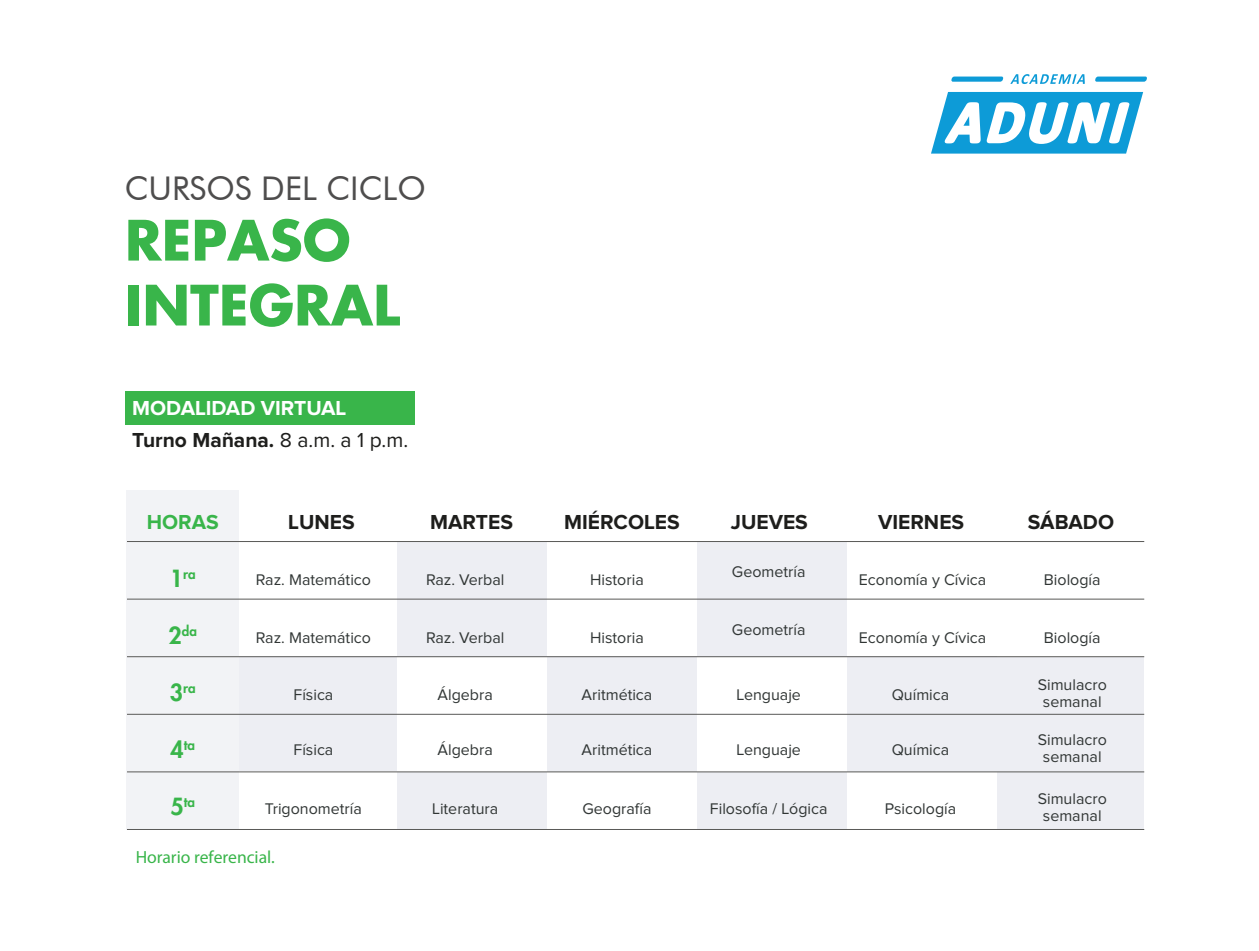
<style>
.page{position:relative;width:1259px;height:951px;background:#fff}
.page>*{position:absolute;margin:0;border:0;box-sizing:border-box;transform-origin:0 0}
.t1{font:700 54.1px/64.9px "Futura Std";color:#39b54a}
.t2{font:32.7px "Futura BT";color:#4e4d4d}
.t3{font:700 21px "Proxima Nova";color:#1e1e1c}
.t4{font:700 21px/32.3px "Proxima Nova";color:#fff}
.t5{font:700 21px "Proxima Nova";color:#39b54a}
.t6{font:600 17.6px "Myriad Pro";color:#39b54a}
.t7{font:16px/17px "Proxima Nova";color:#313635;text-align:center}
.t8{font:800 13.4px "Futura Std";color:#39b54a}
.s1{color:#1e1e1c}
.s2{font-weight:400;color:#1e1e1c}
.s3{font-size:23px}
</style>
<div class="page">
<div style="left:125px;top:391px;width:289px;height:33px;background:#39b54a"></div>
<div style="left:239px;top:656px;width:158px;height:114px;background:#edeef3"></div>
<div style="left:397px;top:541px;width:150px;height:115px;background:#edeef3"></div>
<div style="left:397px;top:771px;width:150px;height:58px;background:#edeef3"></div>
<div style="left:697px;top:771px;width:150px;height:58px;background:#edeef3"></div>
<div style="left:547px;top:657px;width:150px;height:114px;background:#edeef3"></div>
<div style="left:697px;top:541px;width:150px;height:116px;background:#edeef3"></div>
<div style="left:847px;top:656px;width:150px;height:115px;background:#edeef3"></div>
<div style="left:997px;top:657px;width:147px;height:171px;background:#edeef3"></div>
<div style="left:127px;top:490px;width:112px;height:338px;background:#edeef3"></div>
<hr style="left:127px;top:598px;width:1017px;height:1px;background:#595957">
<hr style="left:127px;top:656px;width:1017px;height:1px;background:#595957">
<hr style="left:127px;top:714px;width:1017px;height:1px;background:#595957">
<hr style="left:127px;top:771px;width:1017px;height:1px;background:#595957">
<hr style="left:127px;top:541px;width:1017px;height:1px;background:#595957">
<hr style="left:127px;top:829px;width:1017px;height:1px;background:#595957">
<svg style="left:931px;top:92px;width:212px;height:62px"></svg>
<svg style="left:1010px;top:74px;width:75px;height:10px"></svg>
<svg style="left:951px;top:77px;width:52px;height:5px"></svg>
<svg style="left:1095px;top:77px;width:52px;height:5px"></svg>
<h2 class="t2" style="left:125px;top:169px;width:302px">CURSOS DEL CICLO</h2>
<h1 class="t1" style="left:125px;top:207px;width:276px">REPASO<br>INTEGRAL</h1>
<h3 class="t4" style="left:132px;top:392px;width:277px">MODALIDAD VIRTUAL<br><span class="s1">Turno Mañana.</span> <span class="s2">8 a.m. a 1 p.m.</span></h3>
<h3 class="t5" style="left:147px;top:512px;width:73px">HORAS</h3>
<h3 class="t3" style="left:288px;top:512px;width:68px">LUNES</h3>
<h3 class="t3" style="left:430px;top:512px;width:84px">MARTES</h3>
<h3 class="t3" style="left:564px;top:512px;width:117px">MIÉRCOLES</h3>
<h3 class="t3" style="left:731px;top:512px;width:79px">JUEVES</h3>
<h3 class="t3" style="left:878px;top:512px;width:88px">VIERNES</h3>
<h3 class="t3" style="left:1028px;top:512px;width:88px">SÁBADO</h3>
<p class="t8" style="left:170px;top:565px;width:27px"><span class="s3">1</span>ra</p>
<p class="t8" style="left:169px;top:622px;width:30px"><span class="s3">2</span>da</p>
<p class="t8" style="left:170px;top:679px;width:27px"><span class="s3">3</span>ra</p>
<p class="t8" style="left:171px;top:736px;width:26px"><span class="s3">4</span>ta</p>
<p class="t8" style="left:171px;top:793px;width:26px"><span class="s3">5</span>ta</p>
<p class="t7" style="left:256px;top:571px;width:117px">Raz. Matemático</p>
<p class="t7" style="left:256px;top:630px;width:117px">Raz. Matemático</p>
<p class="t7" style="left:426px;top:571px;width:80px">Raz. Verbal</p>
<p class="t7" style="left:426px;top:630px;width:80px">Raz. Verbal</p>
<p class="t7" style="left:590px;top:571px;width:55px">Historia</p>
<p class="t7" style="left:590px;top:630px;width:55px">Historia</p>
<p class="t7" style="left:732px;top:563px;width:75px">Geometría</p>
<p class="t7" style="left:732px;top:622px;width:75px">Geometría</p>
<p class="t7" style="left:859px;top:571px;width:129px">Economía y Cívica</p>
<p class="t7" style="left:859px;top:630px;width:129px">Economía y Cívica</p>
<p class="t7" style="left:1044px;top:571px;width:58px">Biología</p>
<p class="t7" style="left:1044px;top:630px;width:58px">Biología</p>
<p class="t7" style="left:293px;top:687px;width:41px">Física</p>
<p class="t7" style="left:437px;top:687px;width:57px">Álgebra</p>
<p class="t7" style="left:581px;top:687px;width:72px">Aritmética</p>
<p class="t7" style="left:736px;top:687px;width:66px">Lenguaje</p>
<p class="t7" style="left:892px;top:687px;width:59px">Química</p>
<p class="t7" style="left:1037px;top:677px;width:71px">Simulacro semanal</p>
<p class="t7" style="left:1037px;top:732px;width:71px">Simulacro semanal</p>
<p class="t7" style="left:1037px;top:791px;width:71px">Simulacro semanal</p>
<p class="t7" style="left:437px;top:742px;width:57px">Álgebra</p>
<p class="t7" style="left:293px;top:742px;width:41px">Física</p>
<p class="t7" style="left:581px;top:742px;width:72px">Aritmética</p>
<p class="t7" style="left:892px;top:742px;width:59px">Química</p>
<p class="t7" style="left:736px;top:742px;width:66px">Lenguaje</p>
<p class="t7" style="left:265px;top:801px;width:98px">Trigonometría</p>
<p class="t7" style="left:582px;top:801px;width:71px">Geografía</p>
<p class="t7" style="left:710px;top:801px;width:119px">Filosofía / Lógica</p>
<p class="t7" style="left:885px;top:801px;width:73px">Psicología</p>
<p class="t7" style="left:432px;top:801px;width:68px">Literatura</p>
<p class="t6" style="left:136px;top:845px;width:141px">Horario referencial.</p>
</div>
